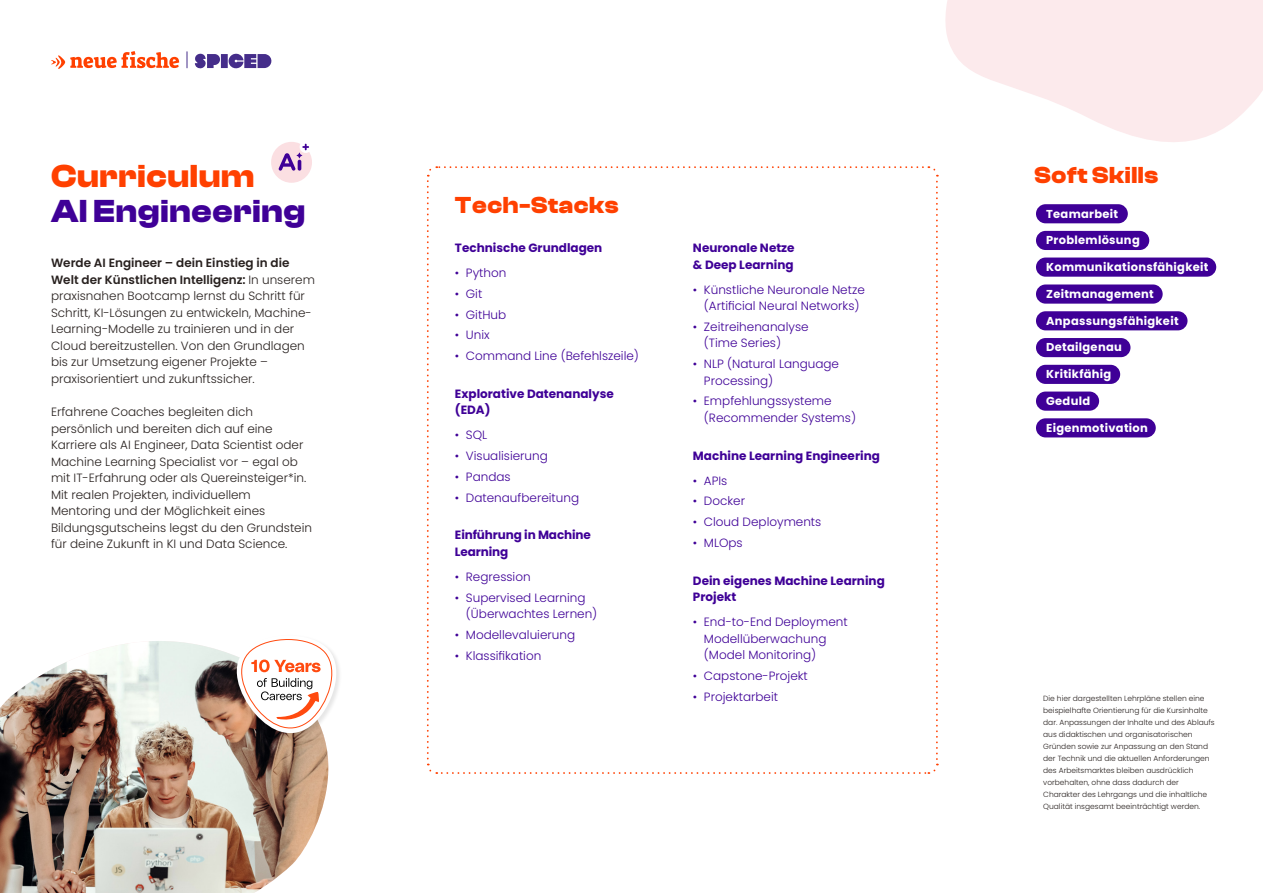
<style>
.page{position:relative;width:1263px;height:893px;background:#fff}
.page>*{position:absolute;margin:0;border:0;box-sizing:border-box;transform-origin:0 0}
.t1{font:700 33px "Clash Display";letter-spacing:.025em;color:#3f0097}
.t2{font:700 33px "Clash Display";letter-spacing:.025em;color:#ff4000}
.t3{font:700 24px "Clash Display";letter-spacing:.025em;color:#ff4000}
.t4{font:300 12px/16.5px "Poppins";color:#28211f}
.t5{font:300 12px/16.5px "Poppins";color:#3f0097}
.t6{font:700 12px/16.5px "Poppins";color:#3f0097}
.t7{font:700 11.55px "Poppins";letter-spacing:.025em;color:#fff}
.t8{font:300 7.5px/12px "Poppins";color:#28211f}
.s1{font-weight:600}
</style>
<div class="page">
<svg style="left:945px;top:0;width:318px;height:142px;fill:#fceaec"></svg>
<svg style="left:51px;top:51px;width:221px;height:18px"></svg>
<img style="left:0;top:641px;width:329px;height:252px">
<div style="left:236px;top:634px;width:106px;height:105px;background:#000;opacity:.1"></div>
<svg style="left:236px;top:635px;width:101px;height:99px"></svg>
<svg style="left:427px;top:166px;width:511px;height:608px"></svg>
<div style="left:1036px;top:204px;width:92px;height:19px;background:#3f0097;border-radius:10px"></div>
<div style="left:1036px;top:258px;width:180px;height:19px;background:#3f0097;border-radius:10px"></div>
<div style="left:1036px;top:231px;width:113px;height:19px;background:#3f0097;border-radius:10px"></div>
<div style="left:1036px;top:284px;width:127px;height:20px;background:#3f0097;border-radius:10px"></div>
<div style="left:1036px;top:311px;width:151px;height:19px;background:#3f0097;border-radius:10px"></div>
<div style="left:1036px;top:418px;width:120px;height:19px;background:#3f0097;border-radius:10px"></div>
<div style="left:1036px;top:338px;width:94px;height:19px;background:#3f0097;border-radius:10px"></div>
<div style="left:1036px;top:365px;width:84px;height:19px;background:#3f0097;border-radius:10px"></div>
<div style="left:1036px;top:392px;width:63px;height:19px;background:#3f0097;border-radius:10px"></div>
<div style="left:271px;top:142px;width:41px;height:41px;background:#fbdfe2;border-radius:50%"></div>
<svg style="left:279px;top:144px;width:30px;height:27px"></svg>
<h1 class="t2" style="left:51px;top:158px;width:205px">Curriculum</h1>
<h1 class="t1" style="left:51px;top:192px;width:256px">AI Engineering</h1>
<p class="t4" style="left:51px;top:255px;width:265px"><span class="s1">Werde AI Engineer – dein Einstieg in die Welt der Künstlichen Intelligenz:</span> In unserem praxisnahen Bootcamp lernst du Schritt für Schritt, KI-Lösungen zu entwickeln, Machine-Learning-Modelle zu trainieren und in der Cloud bereitzustellen. Von den Grundlagen bis zur Umsetzung eigener Projekte – praxisorientiert und zukunftssicher.</p>
<p class="t4" style="left:51px;top:404px;width:263px">Erfahrene Coaches begleiten dich persönlich und bereiten dich auf eine Karriere als AI Engineer, Data Scientist oder Machine Learning Specialist vor – egal ob mit IT-Erfahrung oder als Quereinsteiger*in.<br>Mit realen Projekten, individuellem Mentoring und der Möglichkeit eines Bildungsgutscheins legst du den Grundstein für deine Zukunft in KI und Data Science.</p>
<h2 class="t3" style="left:455px;top:192px;width:165px">Tech-Stacks</h2>
<p class="t6" style="left:455px;top:240px;width:149px">Technische Grundlagen</p>
<p class="t5" style="left:455px;top:265px;width:53px">• Python</p>
<p class="t5" style="left:455px;top:285px;width:29px">• Git</p>
<p class="t5" style="left:455px;top:306px;width:53px">• GitHub</p>
<p class="t5" style="left:455px;top:327px;width:36px">• Unix</p>
<p class="t5" style="left:455px;top:348px;width:185px">• Command Line (Befehlszeile)</p>
<p class="t6" style="left:455px;top:385px;width:160px">Explorative Datenanalyse (EDA)</p>
<p class="t5" style="left:455px;top:427px;width:34px">• SQL</p>
<p class="t5" style="left:455px;top:448px;width:94px">• Visualisierung</p>
<p class="t5" style="left:455px;top:468px;width:57px">• Pandas</p>
<p class="t5" style="left:455px;top:489px;width:126px">• Datenaufbereitung</p>
<p class="t6" style="left:455px;top:527px;width:137px">Einführung in Machine<br>Learning</p>
<p class="t5" style="left:455px;top:568px;width:77px">• Regression</p>
<p class="t5" style="left:466px;top:589px;width:133px;text-indent:-11px">• Supervised Learning (Überwachtes Lernen)</p>
<p class="t5" style="left:455px;top:626px;width:122px">• Modellevaluierung</p>
<p class="t5" style="left:455px;top:647px;width:88px">• Klassifikation</p>
<p class="t6" style="left:693px;top:240px;width:103px">Neuronale Netze &amp; Deep Learning</p>
<p class="t5" style="left:693px;top:281px;width:173px;text-align:center">• Künstliche Neuronale Netze (Artificial Neural Networks)</p>
<p class="t5" style="left:704px;top:318px;width:106px;text-indent:-11px">• Zeitreihenanalyse (Time Series)</p>
<p class="t5" style="left:704px;top:356px;width:137px;text-indent:-11px">• NLP (Natural Language<br>Processing)</p>
<p class="t5" style="left:704px;top:393px;width:154px;text-indent:-11px">• Empfehlungssysteme (Recommender Systems)</p>
<p class="t6" style="left:693px;top:447px;width:188px">Machine Learning Engineering</p>
<p class="t5" style="left:693px;top:472px;width:36px">• APIs</p>
<p class="t5" style="left:693px;top:493px;width:54px">• Docker</p>
<p class="t5" style="left:693px;top:514px;width:130px">• Cloud Deployments</p>
<p class="t5" style="left:693px;top:534px;width:51px">• MLOps</p>
<p class="t6" style="left:693px;top:572px;width:193px">Dein eigenes Machine Learning<br>Projekt</p>
<p class="t5" style="left:704px;top:614px;width:145px;text-indent:-11px">• End-to-End Deployment<br>Modellüberwachung (Model Monitoring)</p>
<p class="t5" style="left:693px;top:667px;width:116px">• Capstone-Projekt</p>
<p class="t5" style="left:693px;top:688px;width:87px">• Projektarbeit</p>
<h2 class="t3" style="left:1034px;top:161px;width:125px">Soft Skills</h2>
<p class="t7" style="left:1046px;top:207px;width:73px">Teamarbeit</p>
<p class="t7" style="left:1046px;top:234px;width:95px">Problemlösung</p>
<p class="t7" style="left:1046px;top:260px;width:164px">Kommunikationsfähigkeit</p>
<p class="t7" style="left:1046px;top:287px;width:109px">Zeitmanagement</p>
<p class="t7" style="left:1046px;top:314px;width:134px">Anpassungsfähigkeit</p>
<p class="t7" style="left:1046px;top:341px;width:77px">Detailgenau</p>
<p class="t7" style="left:1046px;top:367px;width:67px">Kritikfähig</p>
<p class="t7" style="left:1046px;top:394px;width:45px">Geduld</p>
<p class="t7" style="left:1046px;top:421px;width:103px">Eigenmotivation</p>
<p class="t8" style="left:1043px;top:692px;width:173px">Die hier dargestellten Lehrpläne stellen eine beispielhafte Orientierung für die Kursinhalte dar. Anpassungen der Inhalte und des Ablaufs aus didaktischen und organisatorischen Gründen sowie zur Anpassung an den Stand der Technik und die aktuellen Anforderungen des Arbeitsmarktes bleiben ausdrücklich vorbehalten, ohne dass dadurch der Charakter des Lehrgangs und die inhaltliche Qualität insgesamt beeinträchtigt werden.</p>
</div>
